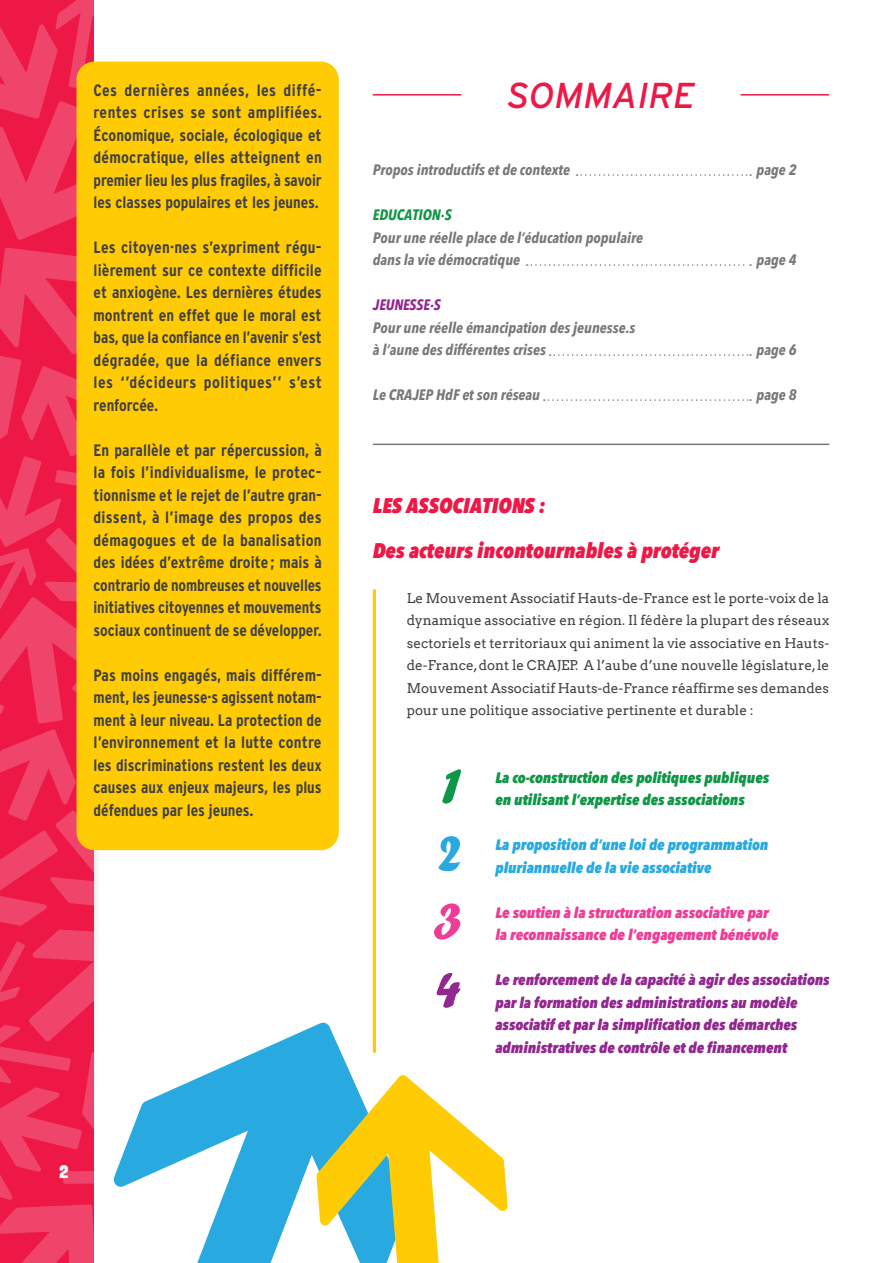
<style>
.page{position:relative;width:893px;height:1263px;background:#fff}
.page>*{position:absolute;margin:0;border:0;box-sizing:border-box;transform-origin:0 0}
.t1{font:54px "Forte";color:#109647}
.t2{font:54px "Forte";color:#28aae1}
.t3{font:54px "Forte";color:#ee3d96}
.t4{font:54px "Forte";color:#92278f}
.t5{font:italic 36px "Interstate";color:#ed1846}
.t6{font:italic 800 condensed 21px/45px "Avenir Next";color:#ed1846}
.t7{font:900 18px "Londrina";color:#fff}
.t8{font:700 condensed 16.5px/22.5px "Interstate";color:#414042;text-align:justify}
.t9{font:italic 700 condensed 15px/22.5px "Avenir Next";color:#77787b}
.t10{font:italic 800 condensed 15px/22.5px "Avenir Next";color:#92278f}
.t11{font:italic 800 condensed 15px/22.5px "Avenir Next";color:#ee3d96}
.t12{font:italic 800 condensed 15px "Avenir Next";color:#109647}
.t13{font:italic 800 condensed 15px/22.5px "Avenir Next";color:#28aae1}
.t14{font:italic 700 condensed 15px "Avenir Next";color:#109647}
.t15{font:italic 700 condensed 15px "Avenir Next";color:#92278f}
.t16{font:13.5px/22.5px "Arvo";color:#414042;text-align:justify}
</style>
<div class="page">
<div style="left:41px;top:0;width:62px;height:1263px;background:#000;opacity:.5"></div>
<svg style="left:114px;top:1022px;width:259px;height:241px"></svg>
<svg style="left:0;top:0;width:94px;height:1263px;background:#ee2e57"></svg>
<div style="left:77px;top:62px;width:262px;height:788px;background:#ffcb05;border-radius:18px"></div>
<svg style="left:316px;top:1075px;width:192px;height:188px"></svg>
<svg style="left:577px;top:174px;width:174px;height:2px"></svg>
<svg style="left:527px;top:264px;width:224px;height:2px"></svg>
<svg style="left:550px;top:354px;width:201px;height:2px"></svg>
<svg style="left:544px;top:399px;width:207px;height:2px"></svg>
<hr style="left:373px;top:589px;width:3px;height:464px;background:#ffcb05">
<hr style="left:741px;top:94px;width:88px;height:2px;background:#ed1846">
<hr style="left:373px;top:94px;width:88px;height:2px;background:#ed1846">
<hr style="left:373px;top:444px;width:456px;height:1px;background:#77787b">
<p class="t8" style="left:94px;top:78px;width:230px">Ces dernières années, les diffé&shy;rentes crises se sont amplifiées.<br>Économique, sociale, écologique et démocratique, elles atteignent en premier lieu les plus fragiles, à savoir les classes populaires et les jeunes.</p>
<p class="t8" style="left:94px;top:236px;width:230px">Les citoyen·nes s’expriment régu&shy;lièrement sur ce contexte difficile et anxiogène. Les dernières études montrent en effet que le moral est bas, que la confiance en l’avenir s’est dégradée, que la défiance envers les ‘’décideurs politiques’’ s’est renforcée.</p>
<p class="t8" style="left:94px;top:438px;width:230px">En parallèle et par répercussion, à la fois l’individualisme, le protec&shy;tionnisme et le rejet de l’autre gran&shy;dissent, à l’image des propos des démagogues et de la banalisation des idées d’extrême droite ; mais à contrario de nombreuses et nouvelles initiatives citoyennes et mouvements sociaux continuent de se développer.</p>
<p class="t8" style="left:94px;top:663px;width:230px">Pas moins engagés, mais différem&shy;ment, les jeunesse·s agissent notam&shy;ment à leur niveau. La protection de l’environnement et la lutte contre les discriminations restent les deux causes aux enjeux majeurs, les plus défendues par les jeunes.</p>
<p class="t7" style="left:60px;top:1161px;width:10px">2</p>
<h2 class="t5" style="left:507px;top:75px;width:190px">SOMMAIRE</h2>
<p class="t9" style="left:373px;top:158px;width:199px">Propos introductifs et de contexte</p>
<p class="t9" style="left:757px;top:158px;width:41px">page 2</p>
<p class="t14" style="left:373px;top:206px;width:80px">EDUCATION·S</p>
<p class="t9" style="left:373px;top:226px;width:272px">Pour une réelle place de l’éducation populaire dans la vie démocratique</p>
<p class="t9" style="left:757px;top:248px;width:41px">page 4</p>
<p class="t15" style="left:373px;top:296px;width:70px">JEUNESSE·S</p>
<p class="t9" style="left:373px;top:316px;width:264px">Pour une réelle émancipation des jeunesse.s à l’aune des différentes crises</p>
<p class="t9" style="left:757px;top:338px;width:41px">page 6</p>
<p class="t9" style="left:373px;top:383px;width:169px">Le CRAJEP HdF et son réseau</p>
<p class="t9" style="left:757px;top:383px;width:41px">page 8</p>
<p class="t6" style="left:373px;top:482px;width:348px">LES ASSOCIATIONS :<br>Des acteurs incontournables à protéger</p>
<p class="t16" style="left:407px;top:586px;width:424px">Le Mouvement Associatif Hauts-de-France est le porte-voix de la dynamique associative en région. Il fédère la plupart des réseaux sectoriels et territoriaux qui animent la vie associative en Hauts&shy;de-France, dont le CRAJEP. A l’aube d’une nouvelle législature, le Mouvement Associatif Hauts-de-France réaffirme ses demandes pour une politique associative pertinente et durable :</p>
<h1 class="t1" style="left:441px;top:754px;width:22px">1</h1>
<p class="t12" style="left:495px;top:768px;width:275px">La co-construction des politiques publiques</p>
<p class="t12" style="left:495px;top:790px;width:251px">en utilisant l’expertise des associations</p>
<h1 class="t2" style="left:437px;top:821px;width:26px">2</h1>
<h1 class="t3" style="left:433px;top:889px;width:30px">3</h1>
<h1 class="t4" style="left:435px;top:958px;width:28px">4</h1>
<p class="t10" style="left:495px;top:968px;width:336px">Le renforcement de la capacité à agir des associations par la formation des administrations au modèle associatif et par la simplification des démarches administratives de contrôle et de financement</p>
<p class="t13" style="left:495px;top:833px;width:275px">La proposition d’une loi de programmation pluriannuelle de la vie associative</p>
<p class="t11" style="left:495px;top:901px;width:285px">Le soutien à la structuration associative par la reconnaissance de l’engagement bénévole</p>
</div>
